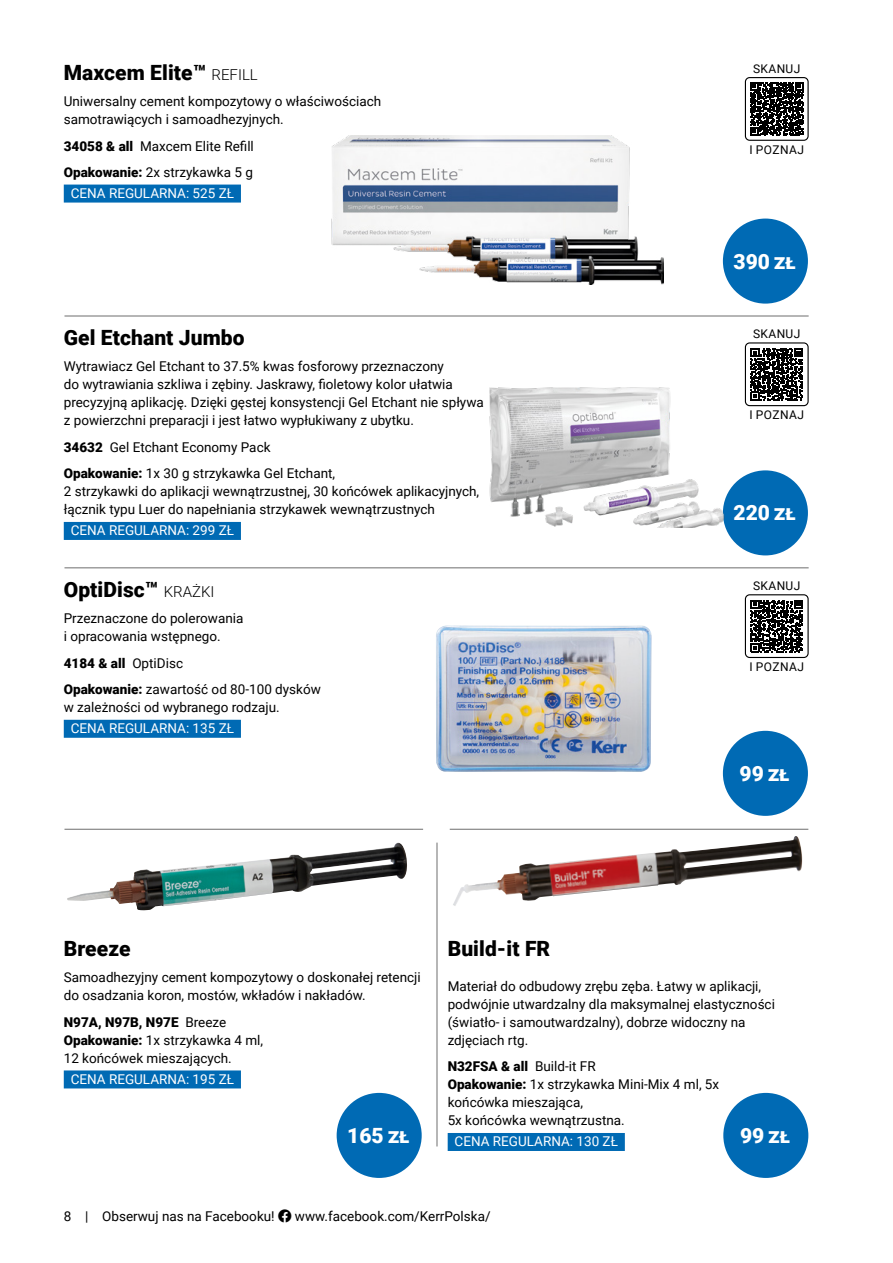
<style>
.page{position:relative;width:893px;height:1263px;background:#fff}
.page>*{position:absolute;margin:0;border:0;box-sizing:border-box;transform-origin:0 0}
.t1{font:900 21px "Roboto";letter-spacing:.005em;color:#000}
.t2{font:900 21px "Roboto";color:#fff}
.t3{font:13.5px/18px "Roboto";color:#000}
.t4{font:13.5px "Roboto";color:#fff}
.t5{font:12px "Roboto";letter-spacing:.03em;color:#000}
.s1{font-weight:300;font-size:15px}
.s2{font-weight:900}
</style>
<div class="page">
<hr style="left:437px;top:843px;width:1px;height:303px;background:#6e6e6e">
<div style="left:448px;top:1133px;width:177px;height:18px;background:#006ab4"></div>
<div style="left:64px;top:1070px;width:177px;height:18px;background:#006ab4"></div>
<div style="left:64px;top:720px;width:177px;height:18px;background:#006ab4"></div>
<div style="left:64px;top:185px;width:177px;height:18px;background:#006ab4"></div>
<div style="left:64px;top:522px;width:177px;height:18px;background:#006ab4"></div>
<div style="left:723px;top:1093px;width:85px;height:85px;background:#006ab4;border-radius:50%"></div>
<div style="left:337px;top:1093px;width:85px;height:85px;background:#006ab4;border-radius:50%"></div>
<div style="left:723px;top:731px;width:85px;height:85px;background:#006ab4;border-radius:50%"></div>
<div style="left:723px;top:219px;width:85px;height:85px;background:#006ab4;border-radius:50%"></div>
<div style="left:723px;top:470px;width:85px;height:85px;background:#006ab4;border-radius:50%"></div>
<img style="left:453px;top:836px;width:349px;height:70px">
<img style="left:67px;top:843px;width:340px;height:67px">
<hr style="left:64px;top:829px;width:359px;height:1px;background:#6e6e6e">
<hr style="left:450px;top:829px;width:358px;height:1px;background:#6e6e6e">
<hr style="left:64px;top:316px;width:745px;height:1px;background:#6e6e6e">
<hr style="left:64px;top:567px;width:745px;height:1px;background:#6e6e6e">
<img style="left:332px;top:135px;width:331px;height:149px">
<img style="left:490px;top:387px;width:238px;height:140px">
<svg style="left:750px;top:82px;width:53px;height:54px"></svg>
<div style="left:745px;top:77px;width:64px;height:64px;border:1px solid #000;border-radius:4px"></div>
<svg style="left:750px;top:348px;width:53px;height:52px"></svg>
<div style="left:745px;top:342px;width:64px;height:64px;border:1px solid #000;border-radius:4px"></div>
<svg style="left:750px;top:600px;width:53px;height:52px"></svg>
<div style="left:745px;top:594px;width:64px;height:64px;border:1px solid #000;border-radius:4px"></div>
<img style="left:436px;top:625px;width:215px;height:147px">
<h1 class="t1" style="left:64px;top:57px;width:196px">Maxcem Elite™ <span class="s1">REFILL</span></h1>
<p class="t3" style="left:64px;top:92px;width:319px">Uniwersalny cement kompozytowy o właściwościach samotrawiących i samoadhezyjnych.</p>
<p class="t3" style="left:64px;top:132px;width:192px;line-height:26.5px"><span class="s2">34058 &amp; all</span> Maxcem Elite Refill<br><span class="s2">Opakowanie:</span> 2x strzykawka 5 g</p>
<p class="t4" style="left:71px;top:184px;width:165px">CENA REGULARNA: 525 ZŁ</p>
<h1 class="t1" style="left:64px;top:323px;width:182px">Gel Etchant Jumbo</h1>
<p class="t3" style="left:64px;top:357px;width:422px">Wytrawiacz Gel Etchant to 37.5% kwas fosforowy przeznaczony<br>do wytrawiania szkliwa i zębiny. Jaskrawy, fioletowy kolor ułatwia precyzyjną aplikację. Dzięki gęstej konsystencji Gel Etchant nie spływa z powierzchni preparacji i jest łatwo wypłukiwany z ubytku.</p>
<p class="t3" style="left:64px;top:433px;width:273px;line-height:26.5px"><span class="s2">34632</span> Gel Etchant Economy Pack<br><span class="s2">Opakowanie:</span> 1x 30 g strzykawka Gel Etchant,</p>
<p class="t3" style="left:64px;top:482px;width:417px">2 strzykawki do aplikacji wewnątrzustnej, 30 końcówek aplikacyjnych, łącznik typu Luer do napełniania strzykawek wewnątrzustnych</p>
<p class="t4" style="left:71px;top:521px;width:165px">CENA REGULARNA: 299 ZŁ</p>
<h1 class="t1" style="left:64px;top:575px;width:152px">OptiDisc™ <span class="s1">KRAŻKI</span></h1>
<p class="t3" style="left:64px;top:609px;width:181px">Przeznaczone do polerowania i opracowania wstępnego.</p>
<p class="t3" style="left:64px;top:649px;width:259px;line-height:26.5px"><span class="s2">4184 &amp; all</span> OptiDisc<br><span class="s2">Opakowanie:</span> zawartość od 80-100 dysków</p>
<p class="t3" style="left:64px;top:698px;width:218px">w zależności od wybranego rodzaju.</p>
<p class="t4" style="left:71px;top:719px;width:165px">CENA REGULARNA: 135 ZŁ</p>
<p class="t5" style="left:753px;top:60px;width:49px">SKANUJ</p>
<p class="t5" style="left:749px;top:141px;width:56px">I POZNAJ</p>
<h1 class="t2" style="left:733px;top:246px;width:63px">390 zł</h1>
<p class="t5" style="left:753px;top:325px;width:49px">SKANUJ</p>
<p class="t5" style="left:749px;top:407px;width:56px">I POZNAJ</p>
<h1 class="t2" style="left:733px;top:498px;width:63px">220 zł</h1>
<p class="t5" style="left:753px;top:577px;width:49px">SKANUJ</p>
<p class="t5" style="left:749px;top:659px;width:56px">I POZNAJ</p>
<h1 class="t2" style="left:740px;top:759px;width:51px">99 zł</h1>
<h1 class="t1" style="left:448px;top:934px;width:104px">Build-it FR</h1>
<p class="t3" style="left:448px;top:977px;width:329px">Materiał do odbudowy zrębu zęba. Łatwy w aplikacji, podwójnie utwardzalny dla maksymalnej elastyczności (światło- i samoutwardzalny), dobrze widoczny na zdjęciach rtg.</p>
<p class="t3" style="left:448px;top:1057px;width:273px"><span class="s2">N32FSA &amp; all</span> Build-it FR<br><span class="s2">Opakowanie:</span> 1x strzykawka Mini-Mix 4 ml, 5x końcówka mieszająca,<br>5x końcówka wewnątrzustna.</p>
<p class="t4" style="left:455px;top:1132px;width:165px">CENA REGULARNA: 130 ZŁ</p>
<h1 class="t1" style="left:64px;top:934px;width:68px">Breeze</h1>
<p class="t3" style="left:64px;top:968px;width:358px">Samoadhezyjny cement kompozytowy o doskonałej retencji do osadzania koron, mostów, wkładów i nakładów.</p>
<p class="t3" style="left:64px;top:1013px;width:201px"><span class="s2">N97A, N97B, N97E</span> Breeze<br><span class="s2">Opakowanie:</span> 1x strzykawka 4 ml,<br>12 końcówek mieszających.</p>
<p class="t4" style="left:71px;top:1070px;width:165px">CENA REGULARNA: 195 ZŁ</p>
<h1 class="t2" style="left:347px;top:1121px;width:63px">165 zł</h1>
<h1 class="t2" style="left:740px;top:1121px;width:51px">99 zł</h1>
<p class="t3" style="left:64px;top:1206px;width:212px">8 | Obserwuj nas na Facebooku!</p>
<p class="t3" style="left:295px;top:1206px;width:197px">www.facebook.com/KerrPolska/</p>
</div>
